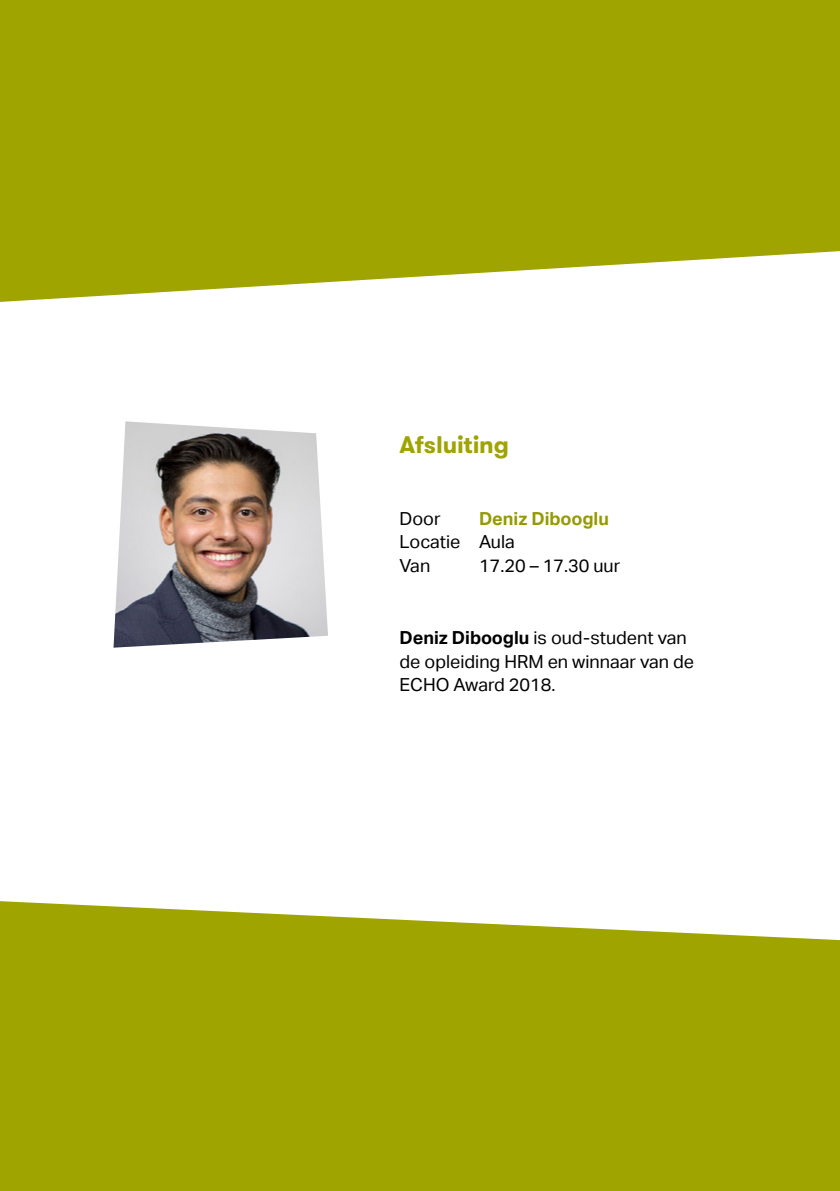
<style>
.page{position:relative;width:840px;height:1191px;background:#fff}
.page>*{position:absolute;margin:0;border:0;box-sizing:border-box;transform-origin:0 0}
.t1{font:700 24px "GT Walsheim Pro";letter-spacing:-.01em;color:#9fa400}
.t2{font:18px/23.8px "Aktiv Grotesk";color:#000}
.t3{font:700 18px "Aktiv Grotesk";color:#959a00}
.s1{font-weight:700}
</style>
<div class="page">
<div style="left:0;top:901px;width:839px;height:290px;background:#9fa400"></div>
<svg style="left:0;top:0;width:839px;height:302px;fill:#9fa400"></svg>
<img style="left:113px;top:421px;width:215px;height:226px">
<h1 class="t1" style="left:399px;top:429px;width:111px">Afsluiting</h1>
<p class="t2" style="left:399px;top:506px;width:43px">Door</p>
<p class="t3" style="left:478px;top:508px;width:131px">Deniz Dibooglu</p>
<p class="t2" style="left:399px;top:530px;width:117px">Locatie Aula<br>Van</p>
<p class="t2" style="left:478px;top:554px;width:143px">17.20 – 17.30 uur</p>
<p class="t2" style="left:399px;top:625px;width:296px"><span class="s1">Deniz Dibooglu</span> is oud-student van de opleiding HRM en winnaar van de<br>ECHO Award 2018.</p>
</div>
